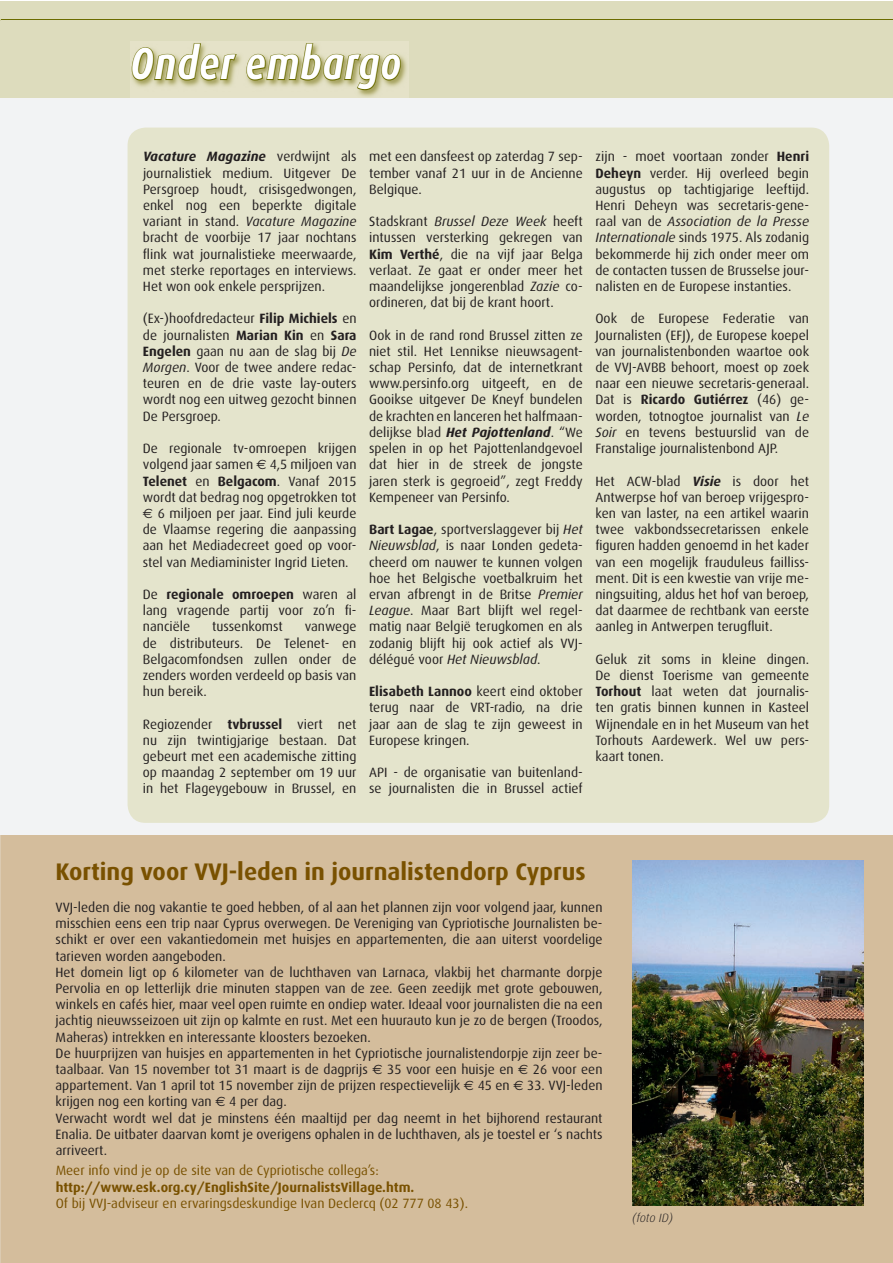
<style>
.page{position:relative;width:893px;height:1263px;background:#fff}
.page>*{position:absolute;margin:0;border:0;box-sizing:border-box;transform-origin:0 0}
.t1{font:italic 700 45px "Dax";letter-spacing:.025em;color:#fff;scale:.82 1}
.t2{font:700 24px "Dax";color:#795100}
.t3{font:13.5px/16.2px "Dax";color:#231f20;text-align:justify}
.t4{font:13.5px "Dax";color:#795100}
.t5{font:700 13.5px "Dax";color:#795100}
.t6{font:italic 300 12px "Dax";letter-spacing:-.005em;color:#231f20}
.s1{font-weight:700;font-style:italic}
.s2{font-style:italic}
.s3{font-weight:700}
.s4{font-family:"Euro Sans"}
</style>
<div class="page">
<div style="left:0;top:1px;width:892px;height:1262px;background:#f2f3f4"></div>
<div style="left:0;top:1px;width:892px;height:97px;background:#dddcbd"></div>
<hr style="left:0;top:20px;width:892px;height:1px;background:#6b6c00">
<img style="left:130px;top:42px;width:278px;height:56px">
<svg style="left:132px;top:43px;width:105px;height:38px"></svg>
<svg style="left:246px;top:43px;width:155px;height:47px"></svg>
<div style="left:128px;top:128px;width:701px;height:695px;background:#e4e4cc;border-radius:18px"></div>
<div style="left:0;top:836px;width:892px;height:427px;background:#d4bd9c"></div>
<hr style="left:0;top:1px;width:1px;height:97px;background:#dddcbd">
<img style="left:632px;top:860px;width:231px;height:345px">
<h1 class="t1" style="left:131px;top:38px;width:332px">Onder embargo</h1>
<p class="t3" style="left:143px;top:149px;width:215px"><span class="s1">Vacature Magazine</span> verdwijnt als journalistiek medium. Uitgever De Persgroep houdt, crisisgedwongen, enkel nog een beperkte digitale variant in stand. <span class="s2">Vacature Magazine </span>bracht de voorbije 17 jaar nochtans flink wat journalistieke meerwaarde, met sterke reportages en interviews.<br>Het won ook enkele persprijzen.</p>
<p class="t3" style="left:143px;top:311px;width:215px">(Ex-)hoofdredacteur <span class="s3">Filip Michiels</span> en de journalisten <span class="s3">Marian Kin</span> en <span class="s3">Sara Engelen</span> gaan nu aan de slag bij <span class="s2">De Morgen</span>. Voor de twee andere redac&shy;teuren en de drie vaste lay-outers wordt nog een uitweg gezocht binnen De Persgroep.</p>
<p class="t3" style="left:143px;top:440px;width:215px">De regionale tv-omroepen krijgen volgend jaar samen <span class="s4">€</span> 4,5 miljoen van <span class="s3">Telenet</span> en <span class="s3">Belgacom</span>. Vanaf 2015 wordt dat bedrag nog opgetrokken tot <span class="s4">€</span> 6 miljoen per jaar. Eind juli keurde de Vlaamse regering die aanpassing aan het Mediadecreet goed op voor&shy;stel van Mediaminister Ingrid Lieten.</p>
<p class="t3" style="left:143px;top:586px;width:215px">De <span class="s3">regionale omroepen</span> waren al lang vragende partij voor zo’n fi&shy;nanciële</p>
<p class="t3" style="left:212px;top:619px;width:72px">tussenkomst</p>
<p class="t3" style="left:143px;top:619px;width:215px;text-indent:162px">vanwege de distributeurs. De Telenet- en Belgacomfondsen zullen onder de zenders worden verdeeld op basis van hun bereik.</p>
<p class="t3" style="left:143px;top:716px;width:215px">Regiozender <span class="s3">tvbrussel</span> viert net nu zijn twintigjarige bestaan. Dat gebeurt met een academische zitting op maandag 2 september om 19 uur in het Flageygebouw in Brussel, en</p>
<p class="t3" style="left:369px;top:149px;width:215px">met een dansfeest op zaterdag 7 sep&shy;tember vanaf 21 uur in de Ancienne Belgique.</p>
<p class="t3" style="left:369px;top:214px;width:215px">Stadskrant <span class="s2">Brussel Deze Week</span> heeft intussen versterking gekregen van <span class="s3">Kim Verthé</span>, die na vijf jaar Belga verlaat. Ze gaat er onder meer het maandelijkse jongerenblad <span class="s2">Zazie</span> co&shy;ordineren, dat bij de krant hoort.</p>
<p class="t3" style="left:369px;top:327px;width:215px">Ook in de rand rond Brussel zitten ze niet stil. Het Lennikse nieuwsagent&shy;schap Persinfo, dat de internetkrant www.persinfo.org uitgeeft, en de Gooikse uitgever De Kneyf bundelen de krachten en lanceren het halfmaan&shy;delijkse blad <span class="s1">Het Pajottenland</span>. “We spelen in op het Pajottenlandgevoel dat hier in de streek de jongste jaren sterk is gegroeid”, zegt Freddy Kempeneer van Persinfo.</p>
<p class="t3" style="left:369px;top:521px;width:215px"><span class="s3">Bart Lagae</span>, sportverslaggever bij <span class="s2">Het Nieuwsblad</span>, is naar Londen gedeta&shy;cheerd om nauwer te kunnen volgen hoe het Belgische voetbalkruim het ervan afbrengt in de Britse <span class="s2">Premier League</span>. Maar Bart blijft wel regel&shy;matig naar België terugkomen en als zodanig blijft hij ook actief als VVJ&shy;délégué voor <span class="s2">Het Nieuwsblad</span>.</p>
<p class="t3" style="left:369px;top:683px;width:215px"><span class="s3">Elisabeth Lannoo</span> keert eind oktober terug naar de VRT-radio, na drie jaar aan de slag te zijn geweest in Europese kringen.</p>
<p class="t3" style="left:369px;top:764px;width:215px">API - de organisatie van buitenland&shy;se journalisten die in Brussel actief</p>
<p class="t3" style="left:595px;top:149px;width:215px">zijn - moet voortaan zonder <span class="s3">Henri Deheyn</span> verder. Hij overleed begin augustus op tachtigjarige leeftijd.<br>Henri Deheyn was secretaris-gene&shy;raal van de <span class="s2">Association de la Presse Internationale</span> sinds 1975. Als zodanig bekommerde hij zich onder meer om de contacten tussen de Brusselse jour&shy;nalisten en de Europese instanties.</p>
<p class="t3" style="left:595px;top:311px;width:215px">Ook de Europese Federatie van Journalisten (EFJ), de Europese koepel van journalistenbonden waartoe ook de VVJ-AVBB behoort, moest op zoek naar een nieuwe secretaris-generaal.<br>Dat is <span class="s3">Ricardo Gutiérrez</span> (46) ge&shy;worden, totnogtoe journalist van <span class="s2">Le Soir</span> en tevens bestuurslid van de Franstalige journalistenbond AJP.</p>
<p class="t3" style="left:595px;top:473px;width:215px">Het ACW-blad <span class="s1">Visie</span> is door het Antwerpse hof van beroep vrijgespro&shy;ken van laster, na een artikel waarin twee vakbondssecretarissen enkele figuren hadden genoemd in het kader van een mogelijk frauduleus failliss&shy;ment. Dit is een kwestie van vrije me&shy;ningsuiting, aldus het hof van beroep, dat daarmee de rechtbank van eerste aanleg in Antwerpen terugfluit.</p>
<p class="t3" style="left:595px;top:651px;width:215px">Geluk zit soms in kleine dingen.<br>De dienst Toerisme van gemeente <span class="s3">Torhout</span> laat weten dat journalis&shy;ten gratis binnen kunnen in Kasteel Wijnendale en in het Museum van het Torhouts Aardewerk. Wel uw pers&shy;kaart tonen.</p>
<h2 class="t2" style="left:56px;top:858px;width:532px">Korting voor VVJ-leden in journalistendorp Cyprus</h2>
<p class="t3" style="left:56px;top:899px;width:549px;text-align:left">VVJ-leden die nog vakantie te goed hebben, of al aan het plannen zijn voor volgend jaar, kunnen misschien eens een trip naar Cyprus overwegen. De Vereniging van Cypriotische Journalisten be&shy;schikt er over een vakantiedomein met huisjes en appartementen, die aan uiterst voordelige tarieven worden aangeboden.<br>Het domein ligt op 6 kilometer van de luchthaven van Larnaca, vlakbij het charmante dorpje Pervolia en op letterlijk drie minuten stappen van de zee. Geen zeedijk met grote gebouwen, winkels en cafés hier, maar veel open ruimte en ondiep water. Ideaal voor journalisten die na een jachtig nieuwsseizoen uit zijn op kalmte en rust. Met een huurauto kun je zo de bergen (Troodos, Maheras) intrekken en interessante kloosters bezoeken.<br>De huurprijzen van huisjes en appartementen in het Cypriotische journalistendorpje zijn zeer be&shy;taalbaar. Van 15 november tot 31 maart is de dagprijs <span class="s4">€</span> 35 voor een huisje en <span class="s4">€</span> 26 voor een appartement. Van 1 april tot 15 november zijn de prijzen respectievelijk <span class="s4">€</span> 45 en <span class="s4">€</span> 33. VVJ-leden krijgen nog een korting van <span class="s4">€</span> 4 per dag.<br>Verwacht wordt wel dat je minstens één maaltijd per dag neemt in het bijhorend restaurant Enalia. De uitbater daarvan komt je overigens ophalen in de luchthaven, als je toestel er ‘s nachts arriveert.</p>
<p class="t4" style="left:56px;top:1163px;width:325px">Meer info vind je op de site van de Cypriotische collega’s:</p>
<p class="t5" style="left:56px;top:1179px;width:360px">http://www.esk.org.cy/EnglishSite/JournalistsVillage.htm.</p>
<p class="t4" style="left:56px;top:1196px;width:414px">Of bij VVJ-adviseur en ervaringsdeskundige Ivan Declercq (02 777 08 43).</p>
<p class="t6" style="left:632px;top:1212px;width:42px">(foto ID)</p>
</div>
